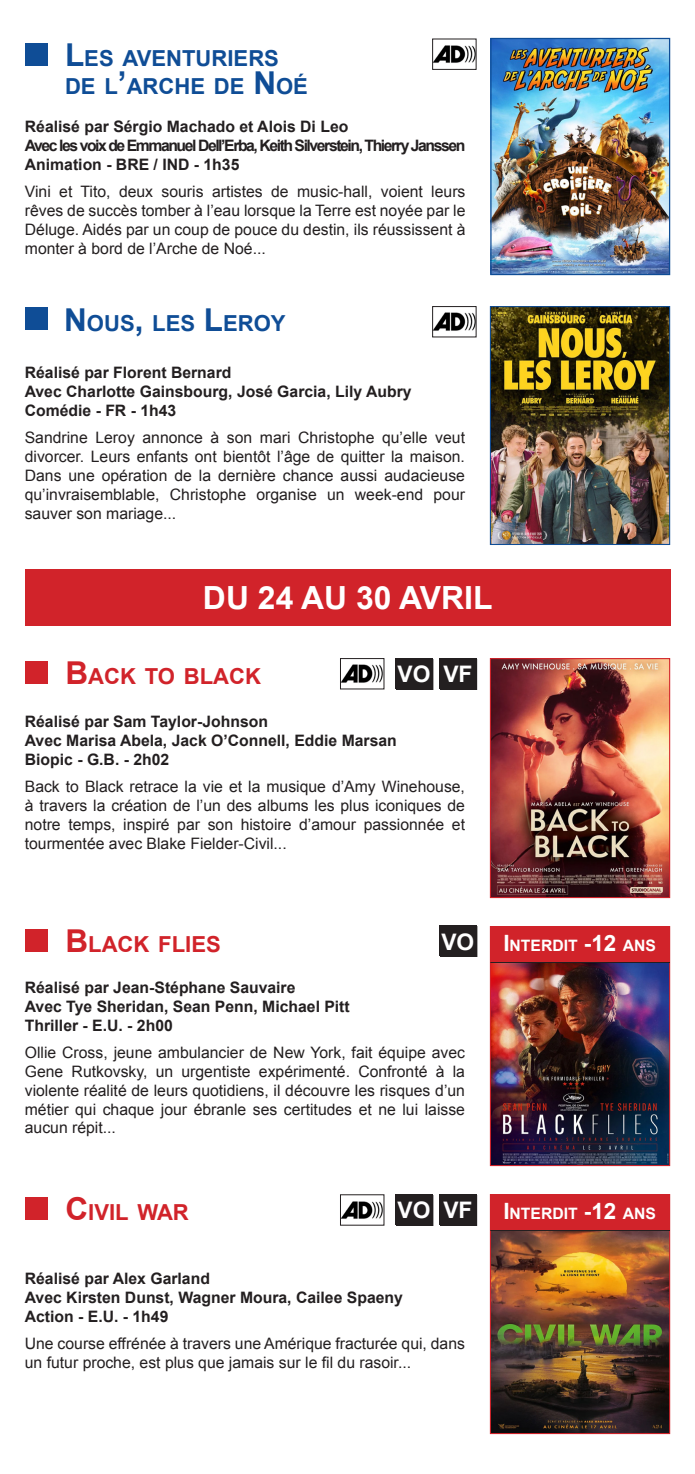
<style>
.page{position:relative;width:695px;height:1474px;background:#fff}
.page>*{position:absolute;margin:0;border:0;box-sizing:border-box;transform-origin:0 0}
.t1{font:700 31.85px "Arial";color:#fff}
.t2{font:700 22.75px "Arial";color:#fff}
.t3{font:700 22.05px "Arial";color:#0f4d96}
.t4{font:700 22.05px "Arial";color:#d1232a}
.t5{font:15.75px/18.9px "Arial";color:#231f20;text-align:justify}
.t6{font:700 15.75px "Arial";color:#231f20}
.t7{font:700 15.75px "Arial";letter-spacing:-.09em;color:#231f20}
.t8{font:700 15.75px "Arial";color:#fff}
.s1{font-size:31.5px}
.s2{font-size:22.4px}
</style>
<div class="page">
<div style="left:396px;top:659px;width:37px;height:31px;background:#231f20"></div>
<div style="left:395px;top:658px;width:37px;height:31px;background:#231f20"></div>
<div style="left:439px;top:659px;width:38px;height:31px;background:#231f20"></div>
<div style="left:439px;top:658px;width:37px;height:31px;background:#231f20"></div>
<div style="left:396px;top:1194px;width:37px;height:31px;background:#231f20"></div>
<div style="left:395px;top:1194px;width:37px;height:30px;background:#231f20"></div>
<div style="left:439px;top:1194px;width:38px;height:31px;background:#231f20"></div>
<div style="left:439px;top:926px;width:38px;height:31px;background:#231f20"></div>
<div style="left:439px;top:925px;width:37px;height:31px;background:#231f20"></div>
<img style="left:434px;top:45px;width:40px;height:18px">
<div style="left:432px;top:38px;width:44px;height:32px;border:1px solid #231f20"></div>
<img style="left:434px;top:312px;width:40px;height:19px">
<div style="left:432px;top:306px;width:44px;height:31px;border:1px solid #231f20"></div>
<img style="left:342px;top:664px;width:40px;height:19px">
<div style="left:340px;top:658px;width:44px;height:31px;border:1px solid #231f20"></div>
<img style="left:342px;top:1201px;width:40px;height:18px">
<div style="left:25px;top:307px;width:22px;height:23px;background:#0f4d96"></div>
<img style="left:492px;top:660px;width:176px;height:236px">
<div style="left:490px;top:658px;width:180px;height:240px;border:1px solid #d1232a"></div>
<img style="left:492px;top:962px;width:176px;height:202px">
<div style="left:490px;top:926px;width:180px;height:240px;border:1px solid #d1232a"></div>
<img style="left:492px;top:1230px;width:176px;height:201px">
<div style="left:490px;top:1194px;width:180px;height:239px;border:1px solid #d1232a"></div>
<img style="left:492px;top:308px;width:176px;height:235px">
<div style="left:490px;top:306px;width:180px;height:239px;border:1px solid #0f4d96"></div>
<div style="left:25px;top:569px;width:645px;height:56px;background:#d1232a"></div>
<div style="left:25px;top:660px;width:23px;height:23px;background:#d1232a"></div>
<div style="left:25px;top:928px;width:23px;height:23px;background:#d1232a"></div>
<div style="left:25px;top:1196px;width:23px;height:23px;background:#d1232a"></div>
<div style="left:25px;top:43px;width:22px;height:22px;background:#0f4d96"></div>
<img style="left:492px;top:40px;width:176px;height:233px">
<div style="left:490px;top:38px;width:180px;height:237px;border:1px solid #0f4d96"></div>
<div style="left:490px;top:927px;width:180px;height:35px;background:#d1232a"></div>
<div style="left:490px;top:926px;width:179px;height:35px;background:#d1232a"></div>
<div style="left:490px;top:1195px;width:180px;height:35px;background:#d1232a"></div>
<div style="left:490px;top:1194px;width:179px;height:35px;background:#d1232a"></div>
<p class="t3" style="left:65px;top:43px;width:215px"><span class="s1">L</span>ES AVENTURIERS</p>
<p class="t3" style="left:65px;top:71px;width:244px">DE L<span class="s1">’</span>ARCHE DE <span class="s1">N</span> OÉ</p>
<p class="t6" style="left:25px;top:116px;width:325px">Réalisé par Sérgio Machado et Alois Di Leo</p>
<p class="t7" style="left:25px;top:135px;width:442px">Avec les voix de Emmanuel Dell’Erba, Keith Silverstein, Thierry Janssen</p>
<p class="t6" style="left:25px;top:154px;width:216px">Animation - BRE / IND - 1h35</p>
<p class="t5" style="left:25px;top:182px;width:442px">Vini et Tito, deux souris artistes de music-hall, voient leurs rêves de succès tomber à l’eau lorsque la Terre est noyée par le Déluge. Aidés par un coup de pouce du destin, ils réussissent à monter à bord de l’Arche de Noé...</p>
<p class="t3" style="left:64px;top:309px;width:223px"><span class="s1">N</span> OUS<span class="s1">,</span> LES <span class="s1">L</span>EROY</p>
<p class="t6" style="left:25px;top:362px;width:208px">Réalisé par Florent Bernard</p>
<p class="t6" style="left:25px;top:381px;width:388px">Avec Charlotte Gainsbourg, José Garcia, Lily Aubry</p>
<p class="t6" style="left:25px;top:400px;width:153px">Comédie - FR - 1h43</p>
<p class="t5" style="left:25px;top:428px;width:441px">Sandrine Leroy annonce à son mari Christophe qu’elle veut divorcer. Leurs enfants ont bientôt l’âge de quitter la maison.<br>Dans une opération de la dernière chance aussi audacieuse qu’invraisemblable, Christophe organise un week-end pour sauver son mariage...</p>
<p class="t1" style="left:203px;top:576px;width:291px">DU 24 AU 30 AVRIL</p>
<p class="t4" style="left:65px;top:661px;width:195px"><span class="s1">B</span>ACK TO BLACK</p>
<p class="t2" style="left:397px;top:659px;width:17px">VO</p>
<p class="t2" style="left:443px;top:659px;width:16px">VF</p>
<p class="t6" style="left:25px;top:711px;width:245px">Réalisé par Sam Taylor-Johnson</p>
<p class="t6" style="left:25px;top:730px;width:373px">Avec Marisa Abela, Jack O’Connell, Eddie Marsan</p>
<p class="t6" style="left:25px;top:749px;width:146px">Biopic - G.B. - 2h02</p>
<p class="t5" style="left:25px;top:777px;width:441px">Back to Black retrace la vie et la musique d’Amy Winehouse, à travers la création de l’un des albums les plus iconiques de notre temps, inspiré par son histoire d’amour passionnée et tourmentée avec Blake Fielder-Civil...</p>
<p class="t4" style="left:65px;top:929px;width:157px"><span class="s1">B</span>LACK FLIES</p>
<p class="t2" style="left:441px;top:926px;width:17px">VO</p>
<p class="t6" style="left:25px;top:976px;width:272px">Réalisé par Jean-Stéphane Sauvaire</p>
<p class="t6" style="left:25px;top:995px;width:326px">Avec Tye Sheridan, Sean Penn, Michael Pitt</p>
<p class="t6" style="left:25px;top:1014px;width:149px">Thriller - E.U. - 2h00</p>
<p class="t5" style="left:25px;top:1043px;width:441px">Ollie Cross, jeune ambulancier de New York, fait équipe avec Gene Rutkovsky, un urgentiste expérimenté. Confronté à la violente réalité de leurs quotidiens, il découvre les risques d’un métier qui chaque jour ébranle ses certitudes et ne lui laisse aucun répit...</p>
<p class="t4" style="left:65px;top:1197px;width:125px"><span class="s1">C</span>IVIL WAR</p>
<p class="t2" style="left:397px;top:1195px;width:17px">VO</p>
<p class="t2" style="left:443px;top:1195px;width:16px">VF</p>
<p class="t6" style="left:25px;top:1268px;width:187px">Réalisé par Alex Garland</p>
<p class="t6" style="left:25px;top:1287px;width:379px">Avec Kirsten Dunst, Wagner Moura, Cailee Spaeny</p>
<p class="t6" style="left:25px;top:1305px;width:145px">Action - E.U. - 1h49</p>
<p class="t5" style="left:25px;top:1334px;width:441px">Une course effrénée à travers une Amérique fracturée qui, dans un futur proche, est plus que jamais sur le fil du rasoir...</p>
<p class="t8" style="left:503px;top:935px;width:154px"><span class="s2">I</span> NTERDIT <span class="s2">-12</span> ANS</p>
<p class="t8" style="left:503px;top:1203px;width:154px"><span class="s2">I</span> NTERDIT <span class="s2">-12</span> ANS</p>
</div>
